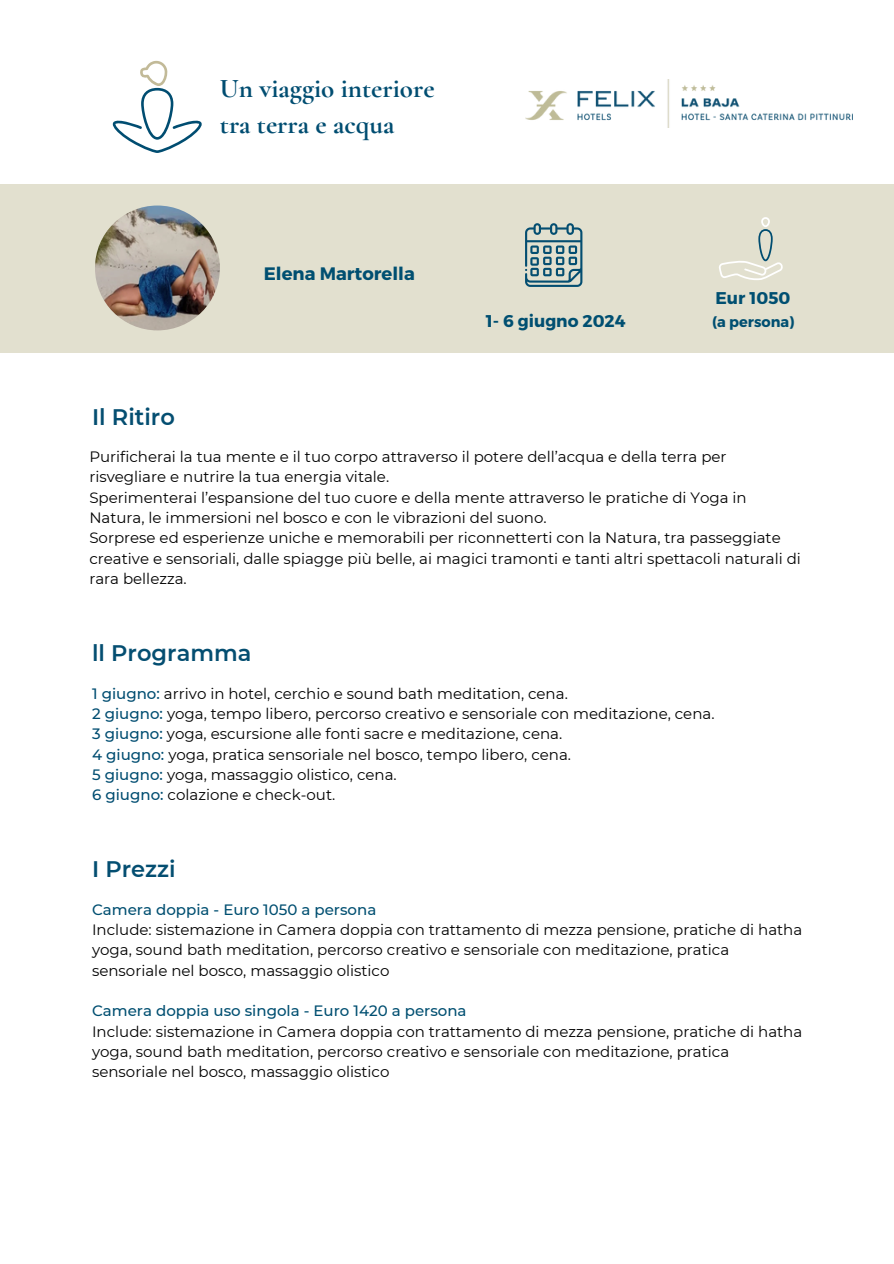
<style>
.page{position:relative;width:894px;height:1264px;background:#fff}
.page>*{position:absolute;margin:0;border:0;box-sizing:border-box;transform-origin:0 0}
.t1{font:700 27px/36px "Cormorant Garamond";color:#004d71}
.t2{font:600 22.5px "Montserrat";color:#044e71}
.t3{font:700 18px "Montserrat";color:#004f71}
.t4{font:700 16.95px "Montserrat";color:#004f71}
.t5{font:15px/20.2px "Montserrat";color:#000}
.t6{font:500 15px "Montserrat";color:#004f71}
.t7{font:700 14.55px "Montserrat";color:#004f71}
.s1{font-weight:500;color:#004d71}
</style>
<div class="page">
<div style="left:0;top:184px;width:893px;height:169px;background:#e2e0cf"></div>
<svg style="left:719px;top:217px;width:63px;height:63px"></svg>
<svg style="left:525px;top:223px;width:57px;height:64px"></svg>
<img style="left:525px;top:80px;width:327px;height:47px">
<img style="left:95px;top:205px;width:125px;height:125px;border-radius:50%">
<svg style="left:113px;top:61px;width:89px;height:92px"></svg>
<p class="t1" style="left:220px;top:70px;width:216px">Un viaggio interiore tra terra e acqua</p>
<p class="t2" style="left:92px;top:403px;width:84px">Il Ritiro</p>
<p class="t3" style="left:264px;top:262px;width:152px">Elena Martorella</p>
<h1 class="t4" style="left:715px;top:286px;width:76px">Eur 1050</h1>
<p class="t4" style="left:485px;top:310px;width:141px">1- 6 giugno 2024</p>
<p class="t7" style="left:712px;top:312px;width:84px">(a persona)</p>
<p class="t5" style="left:89px;top:447px;width:638px">Purificherai la tua mente e il tuo corpo attraverso il potere dell’acqua e della terra per risvegliare e nutrire la tua energia vitale.</p>
<h2 class="t5" style="left:89px;top:487px;width:658px">Sperimenterai l’espansione del tuo cuore e della mente attraverso le pratiche di Yoga in<br>Natura, le immersioni nel bosco e con le vibrazioni del suono.</h2>
<p class="t5" style="left:89px;top:528px;width:713px">Sorprese ed esperienze uniche e memorabili per riconnetterti con la Natura, tra passeggiate creative e sensoriali, dalle spiagge più belle, ai magici tramonti e tanti altri spettacoli naturali di rara bellezza.</p>
<h2 class="t2" style="left:92px;top:639px;width:161px">ll Programma</h2>
<h3 class="t5" style="left:92px;top:683px;width:477px"><span class="s1">1 giugno:</span> arrivo in hotel, cerchio e sound bath meditation, cena.</h3>
<p class="t5" style="left:92px;top:703px;width:623px"><span class="s1">2 giugno:</span> yoga, tempo libero, percorso creativo e sensoriale con meditazione, cena.</p>
<h3 class="t5" style="left:92px;top:724px;width:471px"><span class="s1">3 giugno:</span> yoga, escursione alle fonti sacre e meditazione, cena.</h3>
<p class="t5" style="left:92px;top:744px;width:480px"><span class="s1">4 giugno:</span> yoga, pratica sensoriale nel bosco, tempo libero, cena.</p>
<h3 class="t5" style="left:92px;top:764px;width:306px"><span class="s1">5 giugno:</span> yoga, massaggio olistico, cena.</h3>
<h4 class="t5" style="left:92px;top:784px;width:245px"><span class="s1">6 giugno:</span> colazione e check-out.</h4>
<p class="t2" style="left:92px;top:855px;width:85px">I Prezzi</p>
<h2 class="t6" style="left:92px;top:900px;width:285px">Camera doppia - Euro 1050 a persona</h2>
<p class="t5" style="left:92px;top:919px;width:711px">Include: sistemazione in Camera doppia con trattamento di mezza pensione, pratiche di hatha yoga, sound bath meditation, percorso creativo e sensoriale con meditazione, pratica sensoriale nel bosco, massaggio olistico</p>
<p class="t6" style="left:92px;top:1001px;width:376px">Camera doppia uso singola - Euro 1420 a persona</p>
<p class="t5" style="left:92px;top:1020px;width:711px">Include: sistemazione in Camera doppia con trattamento di mezza pensione, pratiche di hatha yoga, sound bath meditation, percorso creativo e sensoriale con meditazione, pratica sensoriale nel bosco, massaggio olistico</p>
</div>
